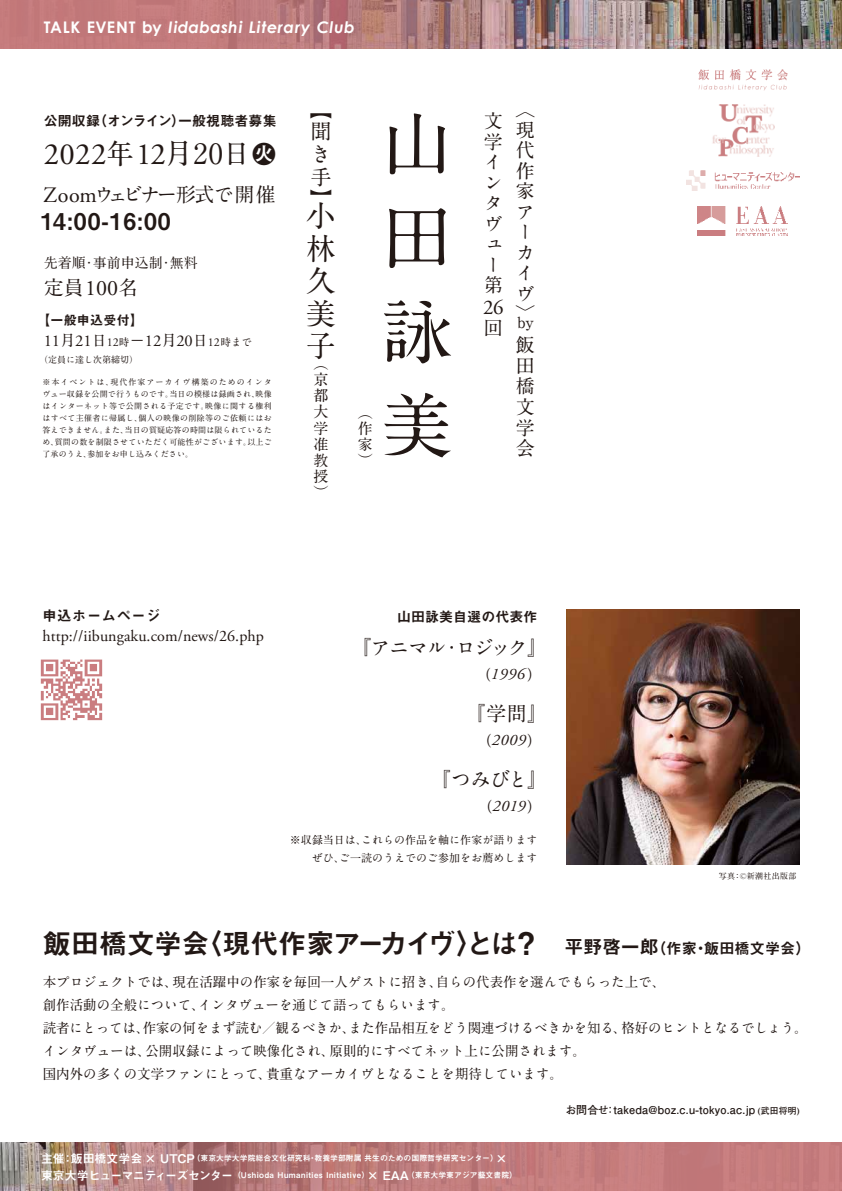
<style>
.page{position:relative;width:842px;height:1191px;background:#fff}
.page>*{position:absolute;margin:0;border:0;box-sizing:border-box;transform-origin:0 0}
.t1{font:700 71px/93.7px "A1 Mincho Std";color:#221815;text-align:justify}
.t2{font:30.8px "Adobe Garamond Pro";letter-spacing:.01em;color:#221815}
.t3{font:700 30px/32.4px "A1 Mincho Std";color:#221815;text-align:justify}
.t4{font:28px "Midashi Go Pro MB31";letter-spacing:-.03em;color:#221815}
.t5{font:23.1px "Midashi Go Pro MB31";letter-spacing:.04em;color:#221815}
.t6{font:700 21px/22.7px "A1 Mincho Std";color:#221815}
.t7{font:20.9px "Adobe Garamond Pro";color:#221815}
.t8{font:700 20px "A1 Mincho Std";letter-spacing:-.06em;color:#221815}
.t9{font:700 20px "A1 Mincho Std";letter-spacing:-.08em;color:#221815}
.t10{font:700 19px/20.5px "A1 Mincho Std";color:#221815}
.t11{font:16.5px "Adobe Garamond Pro";color:#221815}
.t12{font:italic 700 16px "Century Gothic";letter-spacing:.04em;color:#fff}
.t13{font:16px "Adobe Garamond Pro";letter-spacing:.005em;color:#221815}
.t14{font:italic 16px "Adobe Garamond Pro";letter-spacing:.04em;color:#221815}
.t15{font:15.2px "Midashi Go Pro MB31";color:#221815}
.t16{font:700 15.2px "A1 Mincho Std";color:#221815}
.t17{font:700 15px/16.2px "A1 Mincho Std";color:#221815;text-align:justify}
.t18{font:14.3px "Midashi Go Pro MB31";letter-spacing:.04em;color:#221815}
.t19{font:14px "Midashi Go Pro MB31";color:#221815}
.t20{font:700 14px "A1 Mincho Std";color:#221815}
.t21{font:700 13.6px/23px "A1 Mincho Std";color:#221815}
.t22{font:13px "Midashi Go Pro MB31";letter-spacing:.02em;color:#221815}
.t23{font:12px "Koz Go Pr 6 N";color:#221815}
.t24{font:700 11px/18px "A1 Mincho Std";color:#221815;text-align:right}
.t25{font:700 11px "Futo Go B101 Pro";letter-spacing:.02em;color:#221815}
.t26{font:700 9px "A1 Mincho Std";color:#221815}
.t27{font:700 8px/12px "A1 Mincho Std";letter-spacing:.025em;color:#221815;text-align:justify}
.t28{font:7.9px/17px "Midashi Go Pro MB31";letter-spacing:-.005em;color:#fff}
.s1{font-style:normal}
.s2{font-family:"A1 Mincho Std";font-weight:700;font-size:28px}
.s3{font-family:"Midashi Go Pro MB31";font-size:23.8px}
.s4{font-family:"Adobe Garamond Pro";font-weight:400;font-size:22px}
.s5{font-family:"A1 Mincho Std";font-weight:700;font-size:15px}
.s6{font-size:12px}
.s7{font-family:"A1 Mincho Std";font-weight:700;font-size:10.5px}
.s8{font-family:"Koz Go Pr 6 N";font-size:15px}
.s9{font-size:30.8px}
.s10{font-size:19px}
.s11{font-size:8.8px}
</style>
<div class="page">
<img style="left:712px;top:105px;width:62px;height:51px">
<img style="left:566px;top:609px;width:233px;height:256px">
<img style="left:0;top:0;width:842px;height:49px">
<svg style="left:0;top:1142px;width:842px;height:49px;background:#b97d7c"></svg>
<img style="left:698px;top:69px;width:89px;height:21px">
<img style="left:40px;top:659px;width:63px;height:62px">
<img style="left:686px;top:171px;width:114px;height:19px">
<img style="left:698px;top:207px;width:89px;height:28px">
<p class="t12" style="left:44px;top:17px;width:313px"><span class="s1">TALK EVENT by</span> Iidabashi Literary Club</p>
<p class="t19" style="left:44px;top:109px;width:234px">公開収録（オンライン）一般視聴者募集</p>
<h2 class="t2" style="left:44px;top:135px;width:233px">2022<span class="s2">年</span>12<span class="s2">月20日</span><span class="s3">火</span></h2>
<h3 class="t8" style="left:43px;top:178px;width:234px"><span class="s4">Zoom</span>ウェビナー形式で開催</h3>
<h3 class="t5" style="left:41px;top:203px;width:131px">14:00-16:00</h3>
<p class="t20" style="left:44px;top:251px;width:155px">先着順・事前申込制・無料</p>
<h3 class="t8" style="left:44px;top:271px;width:96px">定員<span class="s4">100</span>名</h3>
<p class="t22" style="left:37px;top:309px;width:107px">【一般申込受付】</p>
<p class="t11" style="left:44px;top:331px;width:210px">11<span class="s5">月</span>21<span class="s5">日</span><span class="s6">12</span><span class="s7">時</span><span class="s8">－</span>12<span class="s5">月</span>20<span class="s5">日</span><span class="s6">12</span><span class="s7">時まで</span></p>
<p class="t26" style="left:39px;top:352px;width:100px">（定員に達し次第締切）</p>
<p class="t27" style="left:42px;top:374px;width:231px">※本イベントは、現代作家アーカイヴ構築のためのインタヴュー収録を公開で行うものです。当日の模様は録画され、映像はインターネット等で公開される予定です。映像に関する権利はすべて主催者に帰属し、個人の映像の削除等のご依頼にはお答えできません。また、当日の質疑応答の時間は限られているため、質問の数を制限させていただく可能性がございます。以上ご了承のうえ、参加をお申し込みください。</p>
<h3 class="t6" style="left:310px;top:94px;width:22px">【聞き手】</h3>
<h3 class="t3" style="left:306px;top:196px;width:31px">小林久美子<sub>（</sub></h3>
<p class="t17" style="left:313px;top:369px;width:16px">京都大学准教授）</p>
<p class="t23" style="left:298px;top:410px;width:49px">堀江敏幸</p>
<p class="t17" style="left:358px;top:402px;width:16px">（作家）</p>
<h1 class="t1" style="left:381px;top:88px;width:71px">山田詠美</h1>
<h3 class="t10" style="left:484px;top:108px;width:20px">文学インタヴュー第</h3>
<h3 class="t7" style="left:483px;top:294px;width:22px">26</h3>
<h3 class="t10" style="left:484px;top:315px;width:19px">回</h3>
<h3 class="t10" style="left:516px;top:96px;width:20px">〈現代作家アーカイヴ</h3>
<p class="t16" style="left:516px;top:310px;width:20px"><sup>〉</sup>b y</p>
<h3 class="t10" style="left:516px;top:332px;width:20px;text-align:justify">飯田橋文学会</h3>
<p class="t18" style="left:42px;top:604px;width:120px">申込ホームページ</p>
<p class="t13" style="left:42px;top:626px;width:223px">http://iibungaku.com/news/26.php</p>
<p class="t19" style="left:397px;top:605px;width:141px">山田詠美自選の代表作</p>
<h3 class="t9" style="left:351px;top:631px;width:197px">『アニマル・ロジック』</h3>
<p class="t14" style="left:486px;top:664px;width:49px"><span class="s1">(</span>1996 <span class="s1">)</span></p>
<h3 class="t8" style="left:465px;top:697px;width:83px">『学問』</h3>
<p class="t14" style="left:486px;top:730px;width:48px"><span class="s1">(</span>2009<span class="s1">)</span></p>
<h3 class="t8" style="left:430px;top:763px;width:118px">『つみびと』</h3>
<p class="t14" style="left:487px;top:796px;width:47px"><span class="s1">(</span>2019<span class="s1">)</span></p>
<p class="t24" style="left:290px;top:829px;width:249px">※収録当日は、これらの作品を軸に作家が語りますぜひ、ご一読のうえでのご参加をお薦めします</p>
<h3 class="t4" style="left:43px;top:921px;width:500px">飯田橋文学会〈現代作家アーカイヴ〉とは<span class="s9">？</span></h3>
<p class="t27" style="left:719px;top:868px;width:79px">写真：©新潮社出版部</p>
<p class="t15" style="left:565px;top:936px;width:247px"><span class="s10">平野啓一郎</span>（作家・飯田橋文学会）</p>
<p class="t21" style="left:43px;top:968px;width:766px">本プロジェクトでは、現在活躍中の作家を毎回一人ゲストに招き、自らの代表作を選んでもらった上で、<br>創作活動の全般について、インタヴューを通じて語ってもらいます。<br>読者にとっては、作家の何をまず読む／観るべきか、また作品相互をどう関連づけるべきかを知る、格好のヒントとなるでしょう。インタヴューは、公開収録によって映像化され、原則的にすべてネット上に公開されます。<br>国内外の多くの文学ファンにとって、貴重なアーカイヴとなることを期待しています。</p>
<p class="t28" style="left:41px;top:1149px;width:478px"><span class="s6">主催：飯田橋文学会 × UTCP</span>（東京大学大学院総合文化研究科・教養学部附属 共生のための国際哲学研究センター）<span class="s6">×東京大学ヒューマニティーズセンター</span> （Ushioda Humanities Initiative）<span class="s6">× EAA</span>（東京大学東アジア藝文書院）</p>
<p class="t25" style="left:565px;top:1100px;width:236px">お問合せ：takeda@boz.c.u-tokyo.ac.jp <span class="s11">(武田将明)</span></p>
</div>
